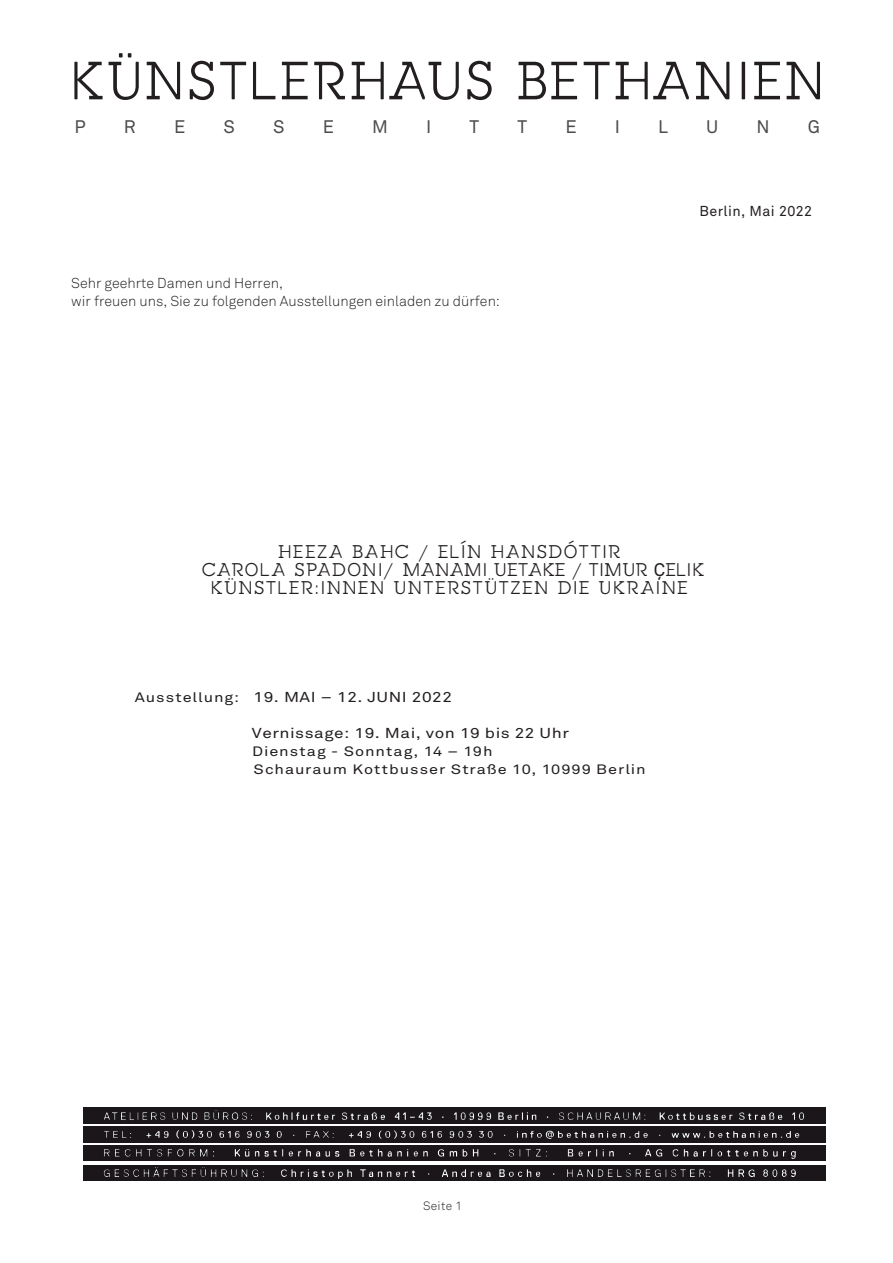
<style>
.page{position:relative;width:893px;height:1263px;background:#fff}
.page>*{position:absolute;margin:0;border:0;box-sizing:border-box;transform-origin:0 0}
.t1{font:18px/18px "BETHANIEN";letter-spacing:.09em;color:#231f20;text-align:center}
.t2{font:18px "Akkurat";color:#4b4c4d}
.t3{font:300 14.25px/18px "Akkurat";color:#231f20}
.t4{font:14.25px "Akkurat";letter-spacing:.03em;color:#231f20;scale:1.21 1}
.t5{font:14.25px "Akkurat";letter-spacing:.03em;color:#231f20}
.t6{font:13.5px/18px "Akkurat";letter-spacing:.06em;color:#231f20;scale:1.21 1}
.t7{font:300 12px "Akkurat";letter-spacing:.025em;color:#231f20}
.s1{font-family:"Akkurat"}
.s2{font-size:13.5px}
</style>
<div class="page">
<svg style="left:74px;top:53px;width:746px;height:47px"></svg>
<div style="left:83px;top:1126px;width:742px;height:17px;background:#1a161a"></div>
<div style="left:83px;top:1146px;width:742px;height:15px;background:#1a161a"></div>
<div style="left:83px;top:1165px;width:742px;height:15px;background:#1a161a"></div>
<div style="left:83px;top:1107px;width:742px;height:16px;background:#1a161a"></div>
<img style="left:104px;top:1149px;width:692px;height:30px">
<img style="left:104px;top:1130px;width:696px;height:9px">
<img style="left:104px;top:1110px;width:700px;height:10px">
<p class="t2" style="left:75px;top:117px;width:13px">P</p>
<p class="t2" style="left:124px;top:117px;width:13px">r</p>
<p class="t2" style="left:174px;top:117px;width:13px">e</p>
<p class="t2" style="left:223px;top:117px;width:13px">s</p>
<p class="t2" style="left:273px;top:117px;width:13px">s</p>
<p class="t2" style="left:323px;top:117px;width:13px">e</p>
<p class="t2" style="left:372px;top:117px;width:17px">m</p>
<p class="t2" style="left:426px;top:117px;width:7px">i</p>
<p class="t2" style="left:470px;top:117px;width:11px">t</p>
<p class="t2" style="left:517px;top:117px;width:11px">t</p>
<p class="t2" style="left:565px;top:117px;width:13px">e</p>
<p class="t2" style="left:615px;top:117px;width:7px">i</p>
<p class="t2" style="left:658px;top:117px;width:11px">l</p>
<p class="t2" style="left:706px;top:117px;width:14px">u</p>
<p class="t2" style="left:756px;top:117px;width:15px">n</p>
<p class="t2" style="left:808px;top:117px;width:14px">g</p>
<p class="t3" style="left:71px;top:274px;width:430px">Sehr geehrte Damen und Herren,<br>wir freuen uns, Sie zu folgenden Ausstellungen einladen zu dürfen:</p>
<p class="t5" style="left:699px;top:203px;width:114px">Berlin, Mai 2022</p>
<p class="t1" style="left:202px;top:542px;width:503px">HEEZA BAHC / ELÍN HANSDÓTTIR<br>CAROLA SPADONI/ MANAMI UETAKE / TIMUR <span class="s1">Ç</span>ELIK<br>KÜNSTLER:I NNEN UNTERSTÜTZEN DIE UKRAINE</p>
<p class="t4" style="left:135px;top:689px;width:263px"><span class="s2">Ausstellung:</span> 19. Mai – 12. juni 2022</p>
<p class="t4" style="left:252px;top:725px;width:264px">Vernissage: 19. Mai, von 19 bis 22 U hr</p>
<p class="t6" style="left:252px;top:743px;width:327px">Dienstag - Sonntag, 14 – 19h<br>Schauraum Kottbusser Straße 10, 10999 Berlin</p>
<p class="t7" style="left:423px;top:1199px;width:41px">Seite 1</p>
</div>
